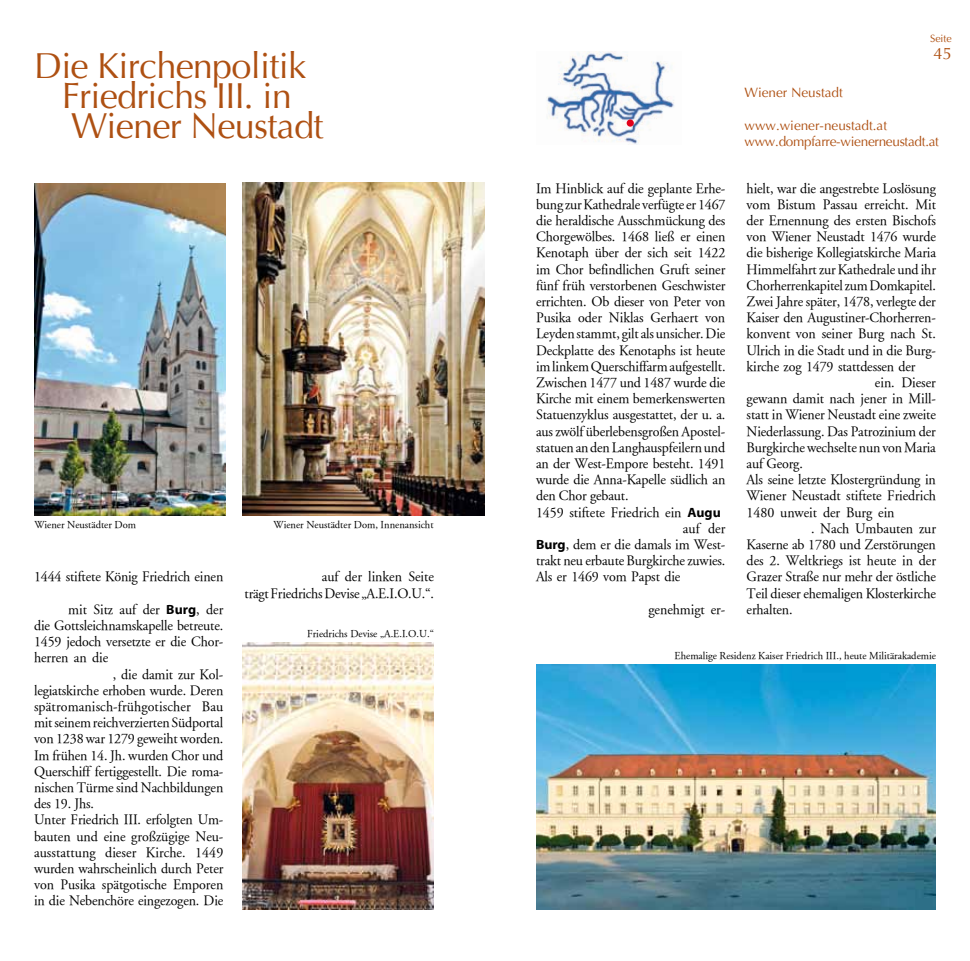
<style>
.page{position:relative;width:970px;height:961px;background:#fff}
.page>*{position:absolute;margin:0;border:0;box-sizing:border-box;transform-origin:0 0}
.t1{font:36px/30px "Optima";letter-spacing:-.02em;color:#ae5012}
.t2{font:16.5px "Optima";color:#ae5012}
.t3{font:14.25px/16.2px "Adobe Garamond";letter-spacing:-.01em;color:#000;text-align:right}
.t4{font:14.25px "Adobe Garamond";letter-spacing:.01em;color:#000}
.t5{font:13.5px/16.2px "Optima";letter-spacing:-.02em;color:#ae5012}
.t6{font:13.5px "Optima";color:#ae5012}
.t7{font:10.5px "Adobe Garamond";color:#000}
.t8{font:10.5px "Optima";color:#ae5012}
.s1{font-family:"Myriad Web Pro";font-weight:700;font-size:13.5px}
</style>
<div class="page">
<img style="left:242px;top:642px;width:192px;height:268px">
<img style="left:34px;top:184px;width:191px;height:332px">
<img style="left:242px;top:183px;width:243px;height:332px">
<img style="left:536px;top:665px;width:399px;height:244px">
<img style="left:546px;top:51px;width:129px;height:94px">
<div style="left:626px;top:119px;width:7px;height:8px;background:#e2001a;border-radius:50%"></div>
<h1 class="t1" style="left:62px;top:52px;width:263px;text-indent:-28px">Die Kirchenpolitik<br>Friedrichs III. in<br>Wiener Neustadt</h1>
<p class="t7" style="left:34px;top:519px;width:103px">Wiener Neustädter Dom</p>
<p class="t7" style="left:273px;top:519px;width:161px">Wiener Neustädter Dom, Innenansicht</p>
<p class="t3" style="left:34px;top:569px;width:191px">1444 stiftete König Friedrich einen</p>
<p class="t3" style="left:68px;top:601px;width:157px">mit Sitz auf der <span class="s1">Burg</span>, der</p>
<p class="t3" style="left:34px;top:618px;width:191px">die Gottsleichnamskapelle betreute.</p>
<p class="t3" style="left:34px;top:634px;width:191px">1459 jedoch versetzte er die Chor-</p>
<p class="t3" style="left:34px;top:650px;width:76px">herren an die</p>
<p class="t3" style="left:113px;top:666px;width:112px">, die damit zur Kol-</p>
<p class="t3" style="left:34px;top:682px;width:191px">legiatskirche erhoben wurde. Deren</p>
<p class="t4" style="left:34px;top:699px;width:191px">spätromanisch-frühgotischer Bau</p>
<p class="t3" style="left:34px;top:715px;width:191px">mit seinem reichverzierten Südportal</p>
<p class="t3" style="left:34px;top:731px;width:191px">von 1238 war 1279 geweiht worden.</p>
<p class="t3" style="left:34px;top:747px;width:191px">Im frühen 14. Jh. wurden Chor und</p>
<p class="t3" style="left:34px;top:763px;width:191px">Querschiff fertiggestellt. Die roma-</p>
<p class="t3" style="left:34px;top:780px;width:191px">nischen Türme sind Nachbildungen</p>
<p class="t3" style="left:34px;top:796px;width:62px">des 19. Jhs.</p>
<p class="t3" style="left:34px;top:812px;width:191px">Unter Friedrich III. erfolgten Um-</p>
<p class="t3" style="left:34px;top:828px;width:191px">bauten und eine großzügige Neu-</p>
<p class="t3" style="left:34px;top:845px;width:191px">ausstattung dieser Kirche. 1449</p>
<p class="t3" style="left:34px;top:861px;width:191px">wurden wahrscheinlich durch Peter</p>
<p class="t3" style="left:34px;top:877px;width:191px">von Pusika spätgotische Emporen</p>
<p class="t3" style="left:34px;top:893px;width:191px">in die Nebenchöre eingezogen. Die</p>
<p class="t3" style="left:244px;top:569px;width:191px">auf der linken Seite<br>trägt Friedrichs Devise „A.E.I.O.U.“.</p>
<p class="t7" style="left:307px;top:628px;width:128px">Friedrichs Devise „A.E.I.O.U.“</p>
<p class="t8" style="left:930px;top:32px;width:23px">Seite</p>
<p class="t2" style="left:933px;top:43px;width:20px">45</p>
<p class="t3" style="left:536px;top:180px;width:191px">Im Hinblick auf die geplante Erhe-</p>
<p class="t3" style="left:536px;top:196px;width:191px">bung zur Kathedrale verfügte er 1467</p>
<p class="t3" style="left:536px;top:213px;width:191px">die heraldische Ausschmückung des</p>
<p class="t3" style="left:536px;top:229px;width:191px">Chorgewölbes. 1468 ließ er einen</p>
<p class="t3" style="left:536px;top:245px;width:191px">Kenotaph über der sich seit 1422</p>
<p class="t3" style="left:536px;top:261px;width:191px">im Chor befindlichen Gruft seiner</p>
<p class="t3" style="left:536px;top:277px;width:191px">fünf früh verstorbenen Geschwister</p>
<p class="t3" style="left:536px;top:294px;width:191px">errichten. Ob dieser von Peter von</p>
<p class="t3" style="left:536px;top:310px;width:191px">Pusika oder Niklas Gerhaert von</p>
<p class="t3" style="left:536px;top:326px;width:191px">Leyden stammt, gilt als unsicher. Die</p>
<p class="t3" style="left:536px;top:342px;width:191px">Deckplatte des Kenotaphs ist heute</p>
<p class="t3" style="left:536px;top:359px;width:191px">im linkem Querschiffarm aufgestellt.</p>
<p class="t3" style="left:536px;top:375px;width:191px">Zwischen 1477 und 1487 wurde die</p>
<p class="t3" style="left:536px;top:391px;width:191px">Kirche mit einem bemerkenswerten</p>
<p class="t3" style="left:536px;top:407px;width:191px">Statuenzyklus ausgestattet, der u. a.</p>
<p class="t3" style="left:536px;top:423px;width:191px">aus zwölf überlebensgroßen Apostel-</p>
<p class="t3" style="left:536px;top:440px;width:191px">statuen an den Langhauspfeilern und</p>
<p class="t3" style="left:536px;top:456px;width:191px">an der West-Empore besteht. 1491</p>
<p class="t3" style="left:536px;top:472px;width:191px">wurde die Anna-Kapelle südlich an</p>
<p class="t3" style="left:536px;top:488px;width:94px">den Chor gebaut.</p>
<p class="t3" style="left:536px;top:504px;width:186px">1459 stiftete Friedrich ein <span class="s1">Augu</span></p>
<p class="t3" style="left:682px;top:520px;width:44px">auf der</p>
<p class="t3" style="left:536px;top:537px;width:191px"><span class="s1">Burg</span>, dem er die damals im West-</p>
<p class="t3" style="left:536px;top:553px;width:191px">trakt neu erbaute Burgkirche zuwies.</p>
<p class="t3" style="left:536px;top:569px;width:146px">Als er 1469 vom Papst die</p>
<p class="t3" style="left:648px;top:601px;width:78px">genehmigt er-</p>
<p class="t6" style="left:744px;top:84px;width:100px">Wiener Neustadt</p>
<p class="t5" style="left:744px;top:117px;width:196px">www.wiener-neustadt.at www.dompfarre-wienerneustadt.at</p>
<p class="t3" style="left:746px;top:180px;width:191px">hielt, war die angestrebte Loslösung</p>
<p class="t3" style="left:746px;top:196px;width:191px">vom Bistum Passau erreicht. Mit</p>
<p class="t3" style="left:746px;top:213px;width:191px">der Ernennung des ersten Bischofs</p>
<p class="t3" style="left:746px;top:229px;width:191px">von Wiener Neustadt 1476 wurde</p>
<p class="t3" style="left:746px;top:245px;width:191px">die bisherige Kollegiatskirche Maria</p>
<p class="t3" style="left:746px;top:261px;width:191px">Himmelfahrt zur Kathedrale und ihr</p>
<p class="t3" style="left:746px;top:277px;width:191px">Chorherrenkapitel zum Domkapitel.</p>
<p class="t3" style="left:746px;top:294px;width:191px">Zwei Jahre später, 1478, verlegte der</p>
<p class="t3" style="left:746px;top:310px;width:191px">Kaiser den Augustiner-Chorherren-</p>
<p class="t3" style="left:746px;top:326px;width:191px">konvent von seiner Burg nach St.</p>
<p class="t3" style="left:746px;top:342px;width:191px">Ulrich in die Stadt und in die Burg-</p>
<p class="t3" style="left:746px;top:359px;width:170px">kirche zog 1479 stattdessen der</p>
<p class="t3" style="left:874px;top:375px;width:62px">ein. Dieser</p>
<p class="t3" style="left:746px;top:391px;width:191px">gewann damit nach jener in Mill-</p>
<p class="t3" style="left:746px;top:407px;width:191px">statt in Wiener Neustadt eine zweite</p>
<p class="t3" style="left:746px;top:423px;width:191px">Niederlassung. Das Patrozinium der</p>
<p class="t3" style="left:746px;top:439px;width:191px">Burgkirche wechselte nun von Maria</p>
<p class="t3" style="left:746px;top:456px;width:58px">auf Georg.</p>
<p class="t3" style="left:746px;top:472px;width:191px">Als seine letzte Klostergründung in</p>
<p class="t3" style="left:746px;top:488px;width:191px">Wiener Neustadt stiftete Friedrich</p>
<p class="t3" style="left:746px;top:504px;width:149px">1480 unweit der Burg ein</p>
<p class="t3" style="left:811px;top:520px;width:126px">. Nach Umbauten zur</p>
<p class="t3" style="left:746px;top:537px;width:191px">Kaserne ab 1780 und Zerstörungen</p>
<p class="t3" style="left:746px;top:553px;width:191px">des 2. Weltkriegs ist heute in der</p>
<p class="t3" style="left:746px;top:569px;width:191px">Grazer Straße nur mehr der östliche</p>
<p class="t3" style="left:746px;top:585px;width:191px">Teil dieser ehemaligen Klosterkirche</p>
<p class="t3" style="left:746px;top:601px;width:47px">erhalten.</p>
<p class="t7" style="left:674px;top:650px;width:263px">Ehemalige Residenz Kaiser Friedrich III., heute Militärakademie</p>
</div>
